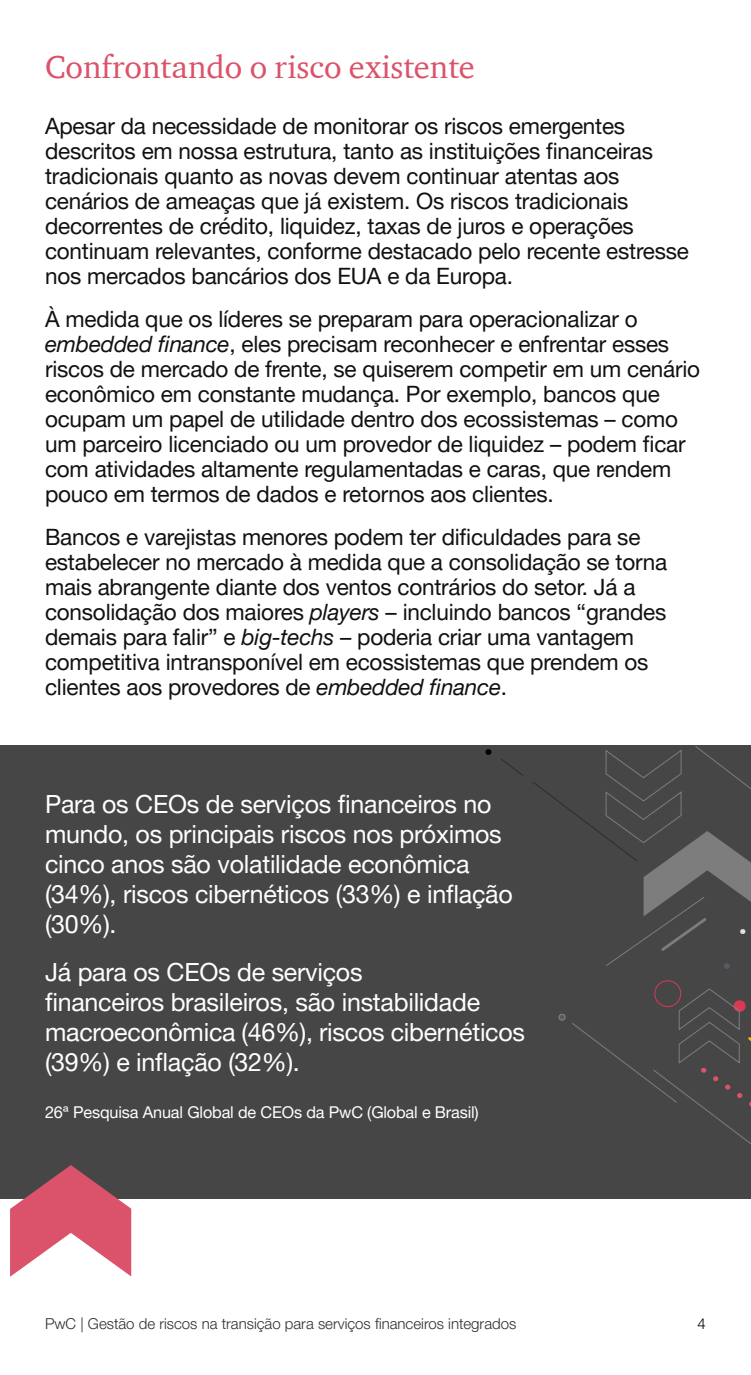
<style>
.page{position:relative;width:751px;height:1375px;background:#fff}
.page>*{position:absolute;margin:0;border:0;box-sizing:border-box;transform-origin:0 0}
.t1{font:32.5px "ITC Charter Com";color:#db536a}
.t2{font:25px/30px "Helvetica Neue LT Pro";letter-spacing:-.01em;color:#fff}
.t3{font:22.5px/25px "Helvetica Neue LT Pro";letter-spacing:-.01em;color:#111}
.t4{font:16.25px "Helvetica Neue LT Pro";letter-spacing:-.01em;color:#fff}
.t5{font:300 15px "Helvetica Neue LT Pro";color:#2d2d2d}
.t6{font:300 15px "Helvetica Neue LT Pro";color:#000}
.s1{font-style:italic}
</style>
<div class="page">
<div style="left:0;top:745px;width:750px;height:454px;background:#464646"></div>
<div style="left:654px;top:980px;width:26px;height:27px;border:1px solid #d93954;border-radius:50%"></div>
<svg style="left:501px;top:746px;width:249px;height:223px"></svg>
<svg style="left:485px;top:749px;width:6px;height:6px"></svg>
<svg style="left:10px;top:1165px;width:121px;height:112px"></svg>
<svg style="left:558px;top:988px;width:192px;height:156px"></svg>
<h1 class="t1" style="left:45px;top:47px;width:431px">Confrontando o risco existente</h1>
<p class="t3" style="left:45px;top:113px;width:645px">Apesar da necessidade de monitorar os riscos emergentes descritos em nossa estrutura, tanto as instituições financeiras tradicionais quanto as novas devem continuar atentas aos cenários de ameaças que já existem. Os riscos tradicionais decorrentes de crédito, liquidez, taxas de juros e operações continuam relevantes, conforme destacado pelo recente estresse nos mercados bancários dos EUA e da Europa.</p>
<p class="t3" style="left:45px;top:306px;width:656px">À medida que os líderes se preparam para operacionalizar o <span class="s1">embedded finance</span>, eles precisam reconhecer e enfrentar esses riscos de mercado de frente, se quiserem competir em um cenário econômico em constante mudança. Por exemplo, bancos que ocupam um papel de utilidade dentro dos ecossistemas – como um parceiro licenciado ou um provedor de liquidez – podem ficar com atividades altamente regulamentadas e caras, que rendem pouco em termos de dados e retornos aos clientes.</p>
<p class="t3" style="left:45px;top:524px;width:623px">Bancos e varejistas menores podem ter dificuldades para se estabelecer no mercado à medida que a consolidação se torna mais abrangente diante dos ventos contrários do setor. Já a consolidação dos maiores <span class="s1">players</span> – incluindo bancos “grandes demais para falir” e <span class="s1">big-techs</span> – poderia criar uma vantagem competitiva intransponível em ecossistemas que prendem os clientes aos provedores de <span class="s1">embedded finance</span>.</p>
<p class="t2" style="left:45px;top:788px;width:469px">Para os CEOs de serviços financeiros no mundo, os principais riscos nos próximos cinco anos são volatilidade econômica (34%), riscos cibernéticos (33%) e inflação (30%).</p>
<p class="t2" style="left:45px;top:956px;width:481px">Já para os CEOs de serviços<br>financeiros brasileiros, são instabilidade macroeconômica (46%), riscos cibernéticos (39%) e inflação (32%).</p>
<p class="t4" style="left:45px;top:1102px;width:435px">26ª Pesquisa Anual Global de CEOs da PwC (Global e Brasil)</p>
<p class="t5" style="left:45px;top:1315px;width:472px">PwC | Gestão de riscos na transição para serviços financeiros integrados</p>
<p class="t6" style="left:697px;top:1315px;width:10px">4</p>
</div>
